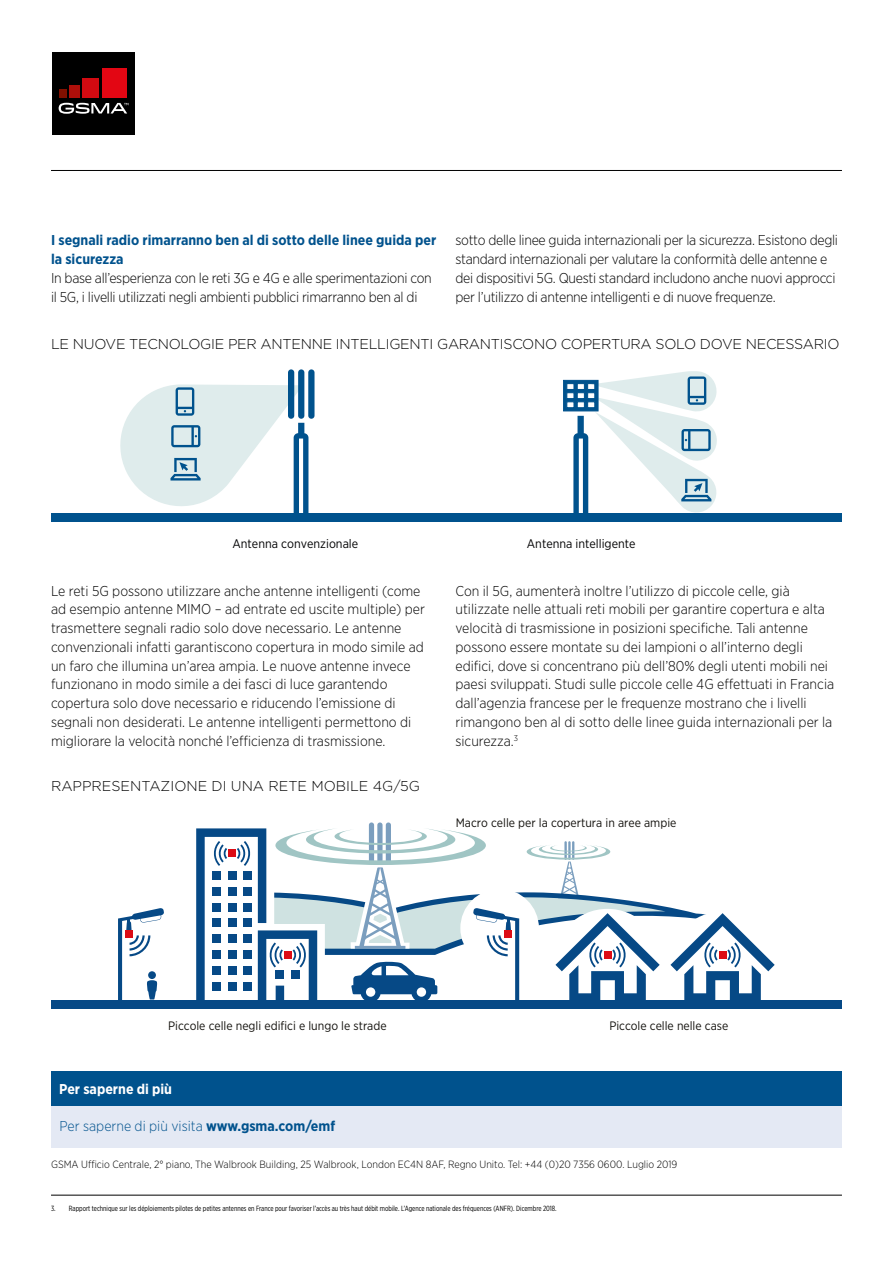
<style>
.page{position:relative;width:893px;height:1263px;background:#fff}
.page>*{position:absolute;margin:0;border:0;box-sizing:border-box;transform-origin:0 0}
.t1{font:300 14.25px/18.8px "Gotham Narrow";color:#000}
.t2{font:300 14.25px/18.8px "Gotham Narrow";letter-spacing:-.02em;color:#000}
.t3{font:300 14.25px "Gotham";letter-spacing:-.02em;color:#000}
.t4{font:700 14.25px/18.8px "Gotham Narrow";color:#00528d}
.t5{font:300 14.25px "Gotham Narrow";color:#00528d}
.t6{font:300 14.25px "Gotham";color:#000}
.t7{font:700 14.25px "Gotham Narrow";color:#fff}
.t8{font:12.45px "Gotham Narrow";color:#020203}
.t9{font:12.15px "Gotham Narrow";color:#14120e}
.t10{font:300 10.5px "Gotham Narrow";color:#000}
.t11{font:7.5px "Gotham X Narrow";color:#000}
.s1{font-weight:700}
</style>
<div class="page">
<div style="left:52px;top:52px;width:83px;height:83px;background:#000"></div>
<svg style="left:59px;top:103px;width:69px;height:11px"></svg>
<div style="left:59px;top:89px;width:7px;height:9px;background:#811000"></div>
<div style="left:69px;top:85px;width:11px;height:13px;background:#ae0f0a"></div>
<div style="left:83px;top:78px;width:16px;height:20px;background:#d20a11"></div>
<div style="left:102px;top:68px;width:25px;height:30px;background:#e30613"></div>
<hr style="left:51px;top:170px;width:791px;height:1px;background:#000">
<div style="left:51px;top:1071px;width:791px;height:76px;background:#e4e9f4"></div>
<div style="left:51px;top:513px;width:791px;height:8px;background:#00528d"></div>
<div style="left:308px;top:369px;width:6px;height:50px;background:#00528d;border-radius:3px"></div>
<div style="left:298px;top:369px;width:6px;height:50px;background:#00528d;border-radius:3px"></div>
<div style="left:288px;top:369px;width:6px;height:50px;background:#00528d;border-radius:3px"></div>
<svg style="left:120px;top:384px;width:188px;height:129px"></svg>
<svg style="left:563px;top:371px;width:154px;height:142px"></svg>
<div style="left:553px;top:909px;width:108px;height:108px;border:16px solid #fff;border-radius:50%"></div>
<div style="left:669px;top:911px;width:108px;height:108px;border:16px solid #fff;border-radius:50%"></div>
<div style="left:51px;top:1000px;width:791px;height:9px;background:#064986"></div>
<svg style="left:118px;top:908px;width:46px;height:92px"></svg>
<div style="left:125px;top:931px;width:8px;height:7px;background:#dc0c15"></div>
<svg style="left:196px;top:822px;width:579px;height:178px"></svg>
<div style="left:505px;top:931px;width:7px;height:7px;background:#dc0c15"></div>
<div style="left:51px;top:1071px;width:791px;height:35px;background:#00528d"></div>
<hr style="left:51px;top:1195px;width:791px;height:1px;background:#000">
<p class="t4" style="left:51px;top:231px;width:387px">I segnali radio rimarranno ben al di sotto delle linee guida per la sicurezza</p>
<p class="t2" style="left:51px;top:268px;width:382px">In base all’esperienza con le reti 3G e 4G e alle sperimentazioni con il 5G, i livelli utilizzati negli ambienti pubblici rimarranno ben al di</p>
<p class="t2" style="left:455px;top:231px;width:384px">sotto delle linee guida internazionali per la sicurezza. Esistono degli standard internazionali per valutare la conformità delle antenne e dei dispositivi 5G. Questi standard includono anche nuovi approcci per l’utilizzo di antenne intelligenti e di nuove frequenze.</p>
<p class="t3" style="left:51px;top:335px;width:790px">LE NUOVE TECNOLOGIE PER ANTENNE INTELLIGENTI GARANTISCONO COPERTURA SOLO DOVE NECESSARIO</p>
<p class="t8" style="left:232px;top:536px;width:127px">Antenna convenzionale</p>
<p class="t8" style="left:527px;top:536px;width:110px">Antenna intelligente</p>
<p class="t1" style="left:51px;top:581px;width:375px">Le reti 5G possono utilizzare anche antenne intelligenti (come ad esempio antenne MIMO – ad entrate ed uscite multiple) per trasmettere segnali radio solo dove necessario. Le antenne convenzionali infatti garantiscono copertura in modo simile ad un faro che illumina un’area ampia. Le nuove antenne invece funzionano in modo simile a dei fasci di luce garantendo copertura solo dove necessario e riducendo l’emissione di segnali non desiderati. Le antenne intelligenti permettono di migliorare la velocità nonché l’efficienza di trasmissione.</p>
<p class="t1" style="left:455px;top:581px;width:380px">Con il 5G, aumenterà inoltre l’utilizzo di piccole celle, già utilizzate nelle attuali reti mobili per garantire copertura e alta velocità di trasmissione in posizioni specifiche. Tali antenne possono essere montate su dei lampioni o all’interno degli edifici, dove si concentrano più dell’80% degli utenti mobili nei paesi sviluppati. Studi sulle piccole celle 4G effettuati in Francia dall’agenzia francese per le frequenze mostrano che i livelli rimangono ben al di sotto delle linee guida internazionali per la sicurezza.<sup>3</sup></p>
<p class="t6" style="left:51px;top:777px;width:370px">RAPPRESENTAZIONE DI UNA RETE MOBILE 4G/5G</p>
<p class="t9" style="left:456px;top:815px;width:222px">Macro celle per la copertura in aree ampie</p>
<p class="t9" style="left:168px;top:1018px;width:220px">Piccole celle negli edifici e lungo le strade</p>
<p class="t9" style="left:609px;top:1018px;width:120px">Piccole celle nelle case</p>
<p class="t7" style="left:59px;top:1079px;width:114px">Per saperne di più</p>
<p class="t5" style="left:60px;top:1117px;width:277px">Per saperne di più visita <span class="s1">www.gsma.com/emf</span></p>
<p class="t10" style="left:51px;top:1158px;width:628px">GSMA Ufficio Centrale, 2° piano, The Walbrook Building, 25 Walbrook, London EC4N 8AF, Regno Unito. Tel: +44 (0)20 7356 0600. Luglio 2019</p>
<p class="t11" style="left:51px;top:1204px;width:507px">3. Rapport technique sur les déploiements pilotes de petites antennes en France pour favoriser l’accès au très haut débit mobile. L’Agence nationale des fréquences (ANFR). Dicembre 2018.</p>
</div>
